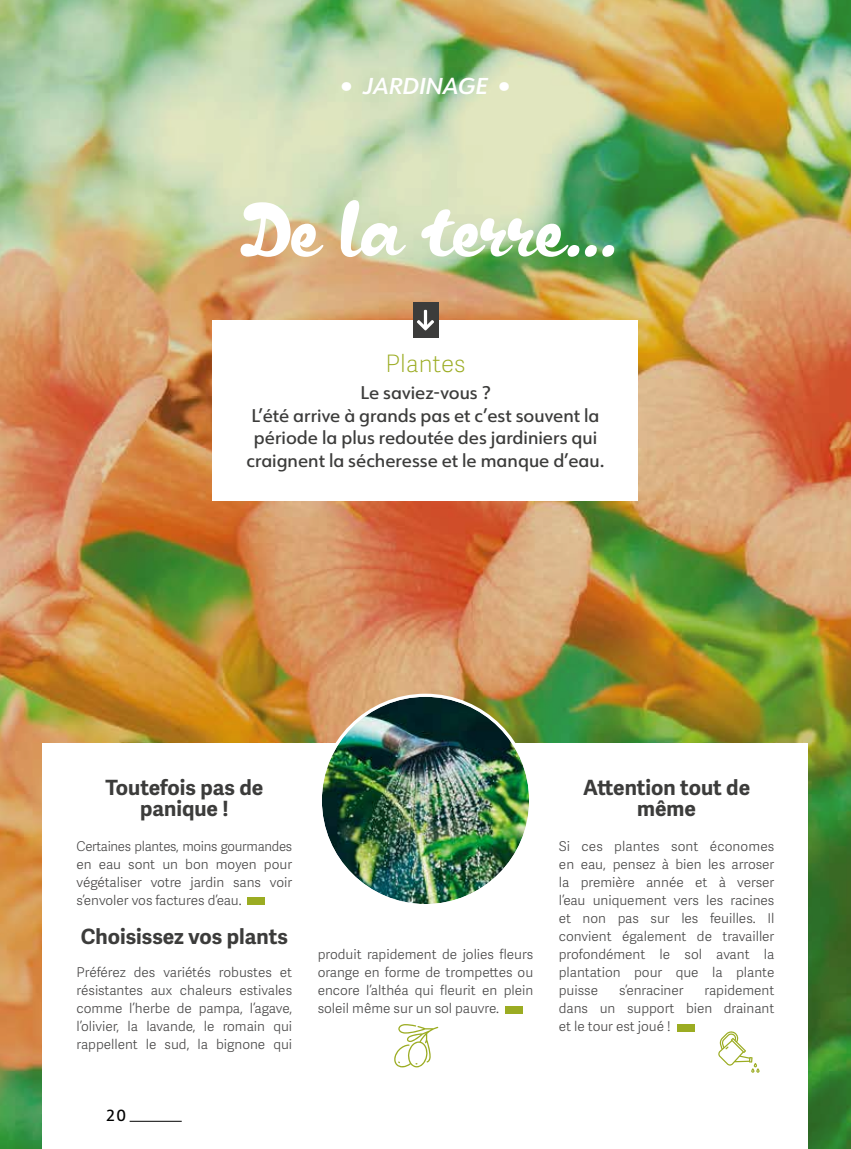
<style>
.page{position:relative;width:851px;height:1149px;background:#fff}
.page>*{position:absolute;margin:0;border:0;box-sizing:border-box;transform-origin:0 0}
.t1{font:75px "Kapelka New";letter-spacing:-.02em;color:#fff}
.t2{font:100 24px "Adelle Sans";color:#9bac22}
.t3{font:italic 600 22.5px "URW Form";color:#fff}
.t4{font:700 21px/21px "Adelle Sans";color:#3c3c3b;text-align:center}
.t5{font:500 18px/22.5px "URW Form";color:#3c3c3b;text-align:center}
.t6{font:500 15.75px "URW Form";color:#000}
.t7{font:300 13.5px/18px "Adelle Sans";color:#494848;text-align:justify}
.s1{font-weight:800;font-style:normal}
</style>
<div class="page">
<img style="left:0;top:0;width:850px;height:1148px">
<div style="left:213px;top:320px;width:425px;height:180px;background:#fff"></div>
<div style="left:412px;top:302px;width:26px;height:36px;background:#3c3c3b"></div>
<svg style="left:417px;top:310px;width:17px;height:20px"></svg>
<div style="left:43px;top:743px;width:765px;height:405px;background:#fff"></div>
<div style="left:248px;top:897px;width:17px;height:8px;background:#9bac22"></div>
<div style="left:505px;top:1005px;width:17px;height:8px;background:#9bac22"></div>
<div style="left:677px;top:1023px;width:17px;height:8px;background:#9bac22"></div>
<img style="left:322px;top:696px;width:207px;height:207px;border-radius:104px">
<svg style="left:394px;top:1024px;width:44px;height:43px"></svg>
<svg style="left:718px;top:1031px;width:41px;height:41px"></svg>
<hr style="left:130px;top:1120px;width:52px;height:1px;background:#000">
<h3 class="t3" style="left:340px;top:70px;width:172px"><span class="s1">•</span> JARDINAGE <span class="s1">•</span></h3>
<h1 class="t1" style="left:236px;top:179px;width:381px">De la terre...</h1>
<h2 class="t2" style="left:385px;top:350px;width:81px">Plantes</h2>
<h3 class="t5" style="left:246px;top:380px;width:359px">Le saviez-vous ?<br>L’été arrive à grands pas et c’est souvent la période la plus redoutée des jardiniers qui craignent la sécheresse et le manque d’eau.</h3>
<h3 class="t4" style="left:105px;top:777px;width:159px">Toutefois pas de panique !</h3>
<p class="t7" style="left:77px;top:837px;width:217px">Certaines plantes, moins gourmandes en eau sont un bon moyen pour végétaliser votre jardin sans voir s’envoler vos factures d’eau.</p>
<h3 class="t4" style="left:81px;top:926px;width:208px">Choisissez vos plants</h3>
<p class="t7" style="left:77px;top:963px;width:217px">Préférez des variétés robustes et résistantes aux chaleurs estivales comme l’herbe de pampa, l’agave, l’olivier, la lavande, le romain qui rappellent le sud, la bignone qui</p>
<p class="t6" style="left:106px;top:1104px;width:21px">20</p>
<p class="t7" style="left:317px;top:945px;width:217px">produit rapidement de jolies fleurs orange en forme de trompettes ou encore l’althéa qui fleurit en plein soleil même sur un sol pauvre.</p>
<h3 class="t4" style="left:583px;top:777px;width:168px">Attention tout de même</h3>
<p class="t7" style="left:558px;top:837px;width:217px">Si ces plantes sont économes en eau, pensez à bien les arroser la première année et à verser l’eau uniquement vers les racines et non pas sur les feuilles. Il convient également de travailler profondément le sol avant la plantation pour que la plante puisse</p>
<p class="t7" style="left:619px;top:981px;width:66px">s’enraciner</p>
<p class="t7" style="left:558px;top:981px;width:217px;text-indent:146px">rapidement dans un support bien drainant et le tour est joué !</p>
</div>
